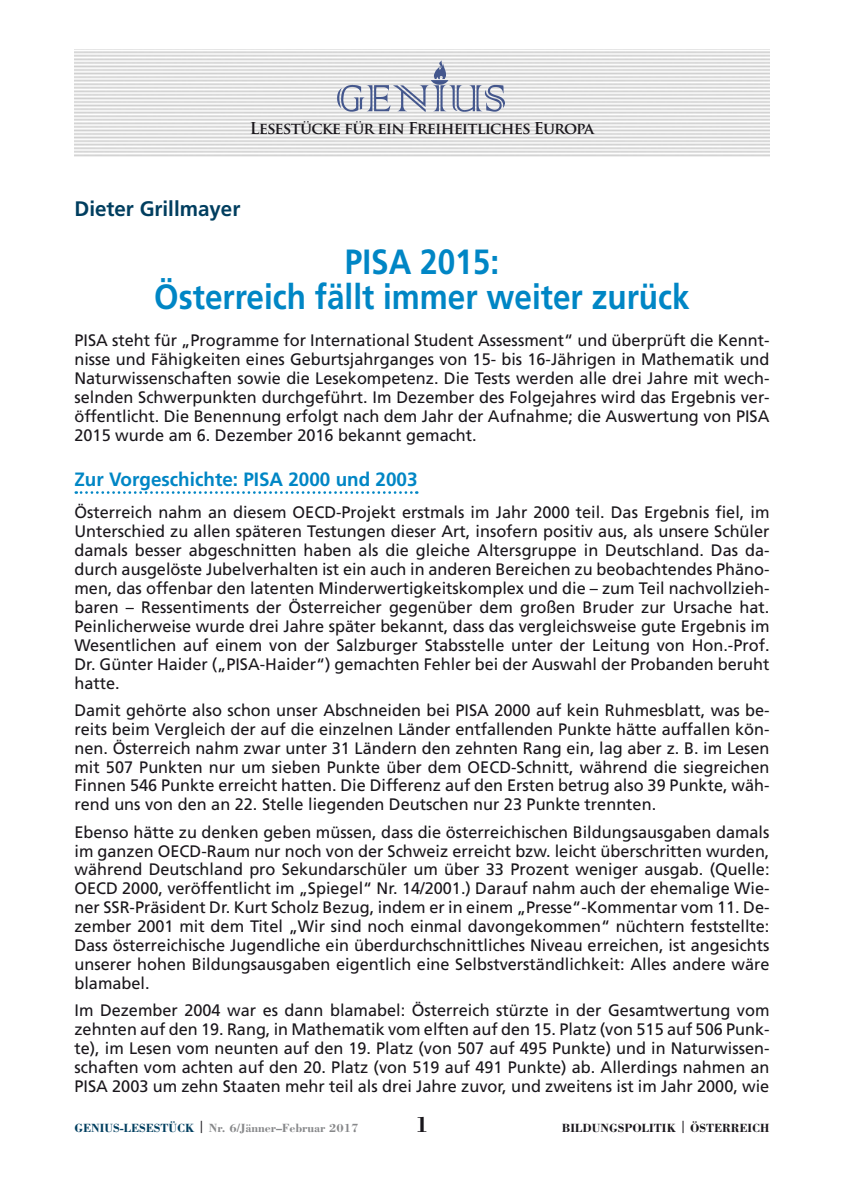
<style>
.page{position:relative;width:844px;height:1191px;background:#fff}
.page>*{position:absolute;margin:0;border:0;box-sizing:border-box;transform-origin:0 0}
.Beitrag_Titel{font:700 35px/35px "Frutiger LT Std";color:#0086c5;text-align:center;scale:.9 1}
.Fußzeile{font:700 22.75px "Bodoni Std";color:#1a171c}
.Beitrag_Autor{font:700 21px "Frutiger LT Std";color:#003e5f}
.Zwischentitel{font:700 19.25px "Frutiger LT Std";color:#0086c5}
.Normal_nach_Titel_Un{font:16.62px/18.9px "Frutiger LT Std";color:#1a171c;text-align:justify}
.t1{font:700 15.92px "Trajan Pro";letter-spacing:-.05em;color:#1a171c}
.Fußzeile-2{font:700 12.25px "Bodoni Std";color:#87888a}
.Fußzeile-3{font:700 12.25px "Bodoni Std";color:#1a171c}
.s1{color:#003e5f}
.s2{color:#1a171c}
</style>
<div class="page">
<img style="left:337px;top:59px;width:168px;height:53px">
<img style="left:429px;top:59px;width:22px;height:22px">
<svg style="left:76px;top:491px;width:341px;height:3px"></svg>
<p class="t1" style="left:250px;top:118px;width:346px">Lesestücke für ein Freiheitliches Europa</p>
<p class="Beitrag_Autor" style="left:74px;top:197px;width:167px">Dieter Grillmayer</p>
<p class="Beitrag_Titel" style="left:154px;top:245px;width:596px">PISA 2015:<br>Österreich fällt immer weiter zurück</p>
<p class="Normal_nach_Titel_Un" style="left:74px;top:331px;width:696px">PISA steht für „Programme for International Student Assessment“ und überprüft die Kennt&shy;nisse und Fähigkeiten eines Geburtsjahrganges von 15- bis 16-Jährigen in Mathematik und Naturwissenschaften sowie die Lesekompetenz. Die Tests werden alle drei Jahre mit wech&shy;selnden Schwerpunkten durchgeführt. Im Dezember des Folgejahres wird das Ergebnis ver&shy;öffentlicht. Die Benennung erfolgt nach dem Jahr der Aufnahme; die Auswertung von PISA 2015 wurde am 6. Dezember 2016 bekannt gemacht.</p>
<p class="Zwischentitel" style="left:74px;top:468px;width:344px">Zur Vorgeschichte: PISA 2000 und 2003</p>
<p class="Normal_nach_Titel_Un" style="left:74px;top:503px;width:696px">Österreich nahm an diesem OECD-Projekt erstmals im Jahr 2000 teil. Das Ergebnis fiel, im Unterschied zu allen späteren Testungen dieser Art, insofern positiv aus, als unsere Schüler damals besser abgeschnitten haben als die gleiche Altersgruppe in Deutschland. Das da&shy;durch ausgelöste Jubelverhalten ist ein auch in anderen Bereichen zu beobachtendes Phäno&shy;men, das offenbar den latenten Minderwertigkeitskomplex und die – zum Teil nachvollzieh&shy;baren – Ressentiments der Österreicher gegenüber dem großen Bruder zur Ursache hat.<br>Peinlicherweise wurde drei Jahre später bekannt, dass das vergleichsweise gute Ergebnis im Wesentlichen auf einem von der Salzburger Stabsstelle unter der Leitung von Hon.-Prof.<br>Dr. Günter Haider („PISA-Haider“) gemachten Fehler bei der Auswahl der Probanden beruht hatte.</p>
<p class="Normal_nach_Titel_Un" style="left:74px;top:700px;width:696px">Damit gehörte also schon unser Abschneiden bei PISA 2000 auf kein Ruhmesblatt, was be&shy;reits beim Vergleich der auf die einzelnen Länder entfallenden Punkte hätte auffallen kön&shy;nen. Österreich nahm zwar unter 31 Ländern den zehnten Rang ein, lag aber z. B. im Lesen mit 507 Punkten nur um sieben Punkte über dem OECD-Schnitt, während die siegreichen Finnen 546 Punkte erreicht hatten. Die Differenz auf den Ersten betrug also 39 Punkte, wäh&shy;rend uns von den an 22. Stelle liegenden Deutschen nur 23 Punkte trennten.</p>
<p class="Normal_nach_Titel_Un" style="left:74px;top:822px;width:696px">Ebenso hätte zu denken geben müssen, dass die österreichischen Bildungsausgaben damals im ganzen OECD-Raum nur noch von der Schweiz erreicht bzw. leicht überschritten wurden, während Deutschland pro Sekundarschüler um über 33 Prozent weniger ausgab. (Quelle:<br>OECD 2000, veröffentlicht im „Spiegel“ Nr. 14/2001.) Darauf nahm auch der ehemalige Wie&shy;ner SSR-Präsident Dr. Kurt Scholz Bezug, indem er in einem „Presse“-Kommentar vom 11. De&shy;zember 2001 mit dem Titel „Wir sind noch einmal davongekommen“ nüchtern feststellte:<br>Dass österreichische Jugendliche ein überdurchschnittliches Niveau erreichen, ist angesichts unserer hohen Bildungsausgaben eigentlich eine Selbstverständlichkeit: Alles andere wäre blamabel.</p>
<p class="Normal_nach_Titel_Un" style="left:74px;top:1001px;width:696px">Im Dezember 2004 war es dann blamabel: Österreich stürzte in der Gesamtwertung vom zehnten auf den 19. Rang, in Mathematik vom elften auf den 15. Platz (von 515 auf 506 Punk&shy;te), im Lesen vom neunten auf den 19. Platz (von 507 auf 495 Punkte) und in Naturwissen&shy;schaften vom achten auf den 20. Platz (von 519 auf 491 Punkte) ab. Allerdings nahmen an PISA 2003 um zehn Staaten mehr teil als drei Jahre zuvor, und zweitens ist im Jahr 2000, wie</p>
<p class="Fußzeile-2" style="left:74px;top:1120px;width:285px"><span class="s1">GENIUS-LESESTÜCK</span> <span class="s2">|</span> Nr. 6/Jänner–Februar 2017</p>
<p class="Fußzeile" style="left:415px;top:1110px;width:15px">1</p>
<p class="Fußzeile-3" style="left:561px;top:1120px;width:209px">BILDUNGSPOLITIK | ÖSTERREICH</p>
</div>
